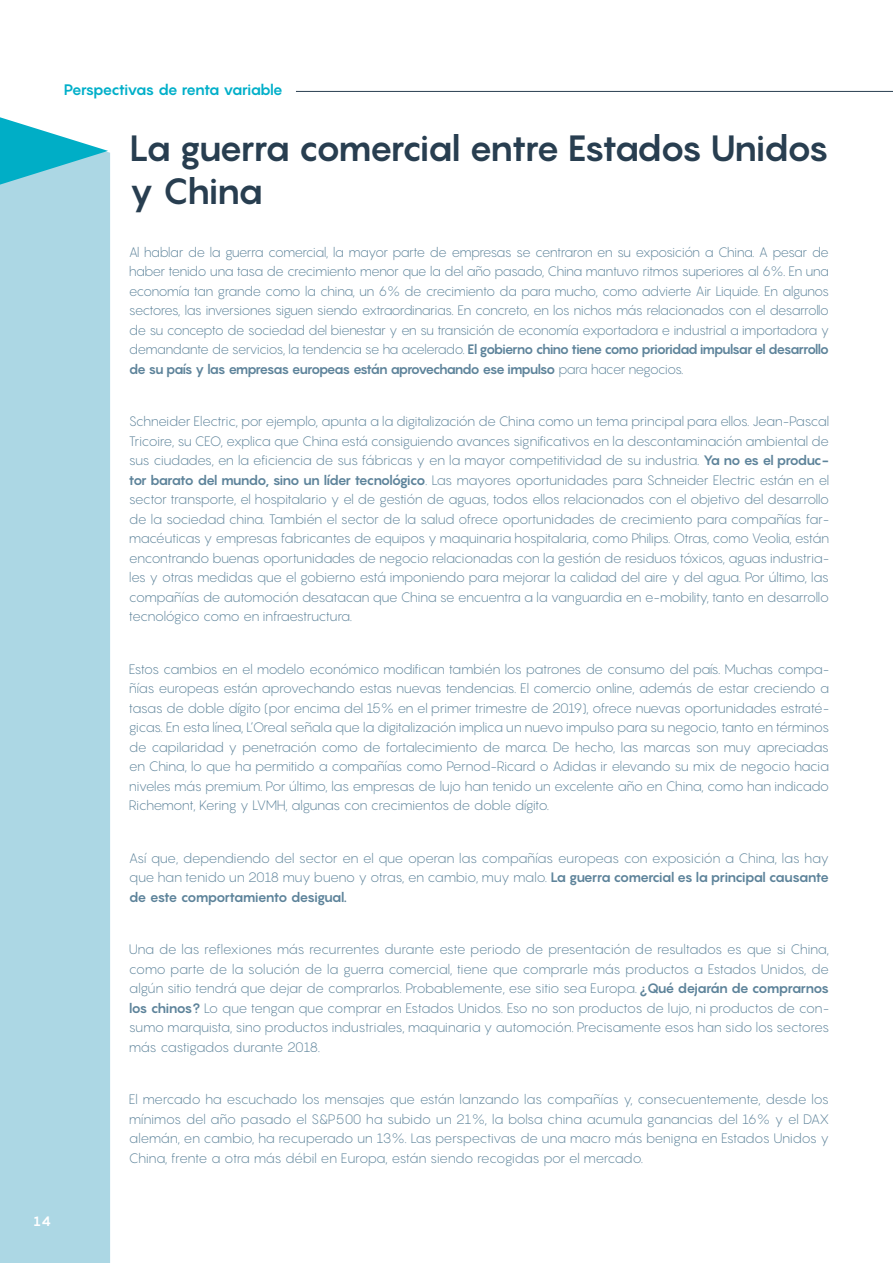
<style>
.page{position:relative;width:893px;height:1263px;background:#fff}
.page>*{position:absolute;margin:0;border:0;box-sizing:border-box;transform-origin:0 0}
.t1{font:700 36px/43.2px "Pangram";letter-spacing:-.08em;color:#283e50}
.t2{font:700 15px "Pangram";letter-spacing:-.08em;color:#00afc9}
.t3{font:300 13.5px/19.5px "Pangram";letter-spacing:-.045em;color:#5d839a;text-align:justify}
.t4{font:700 13.5px "Pangram";color:#fff}
.s1{font-weight:700}
</style>
<div class="page">
<div style="left:0;top:152px;width:110px;height:1111px;background:#acd7e4"></div>
<svg style="left:0;top:117px;width:108px;height:68px"></svg>
<hr style="left:296px;top:91px;width:597px;height:1px;background:#283e50">
<p class="t2" style="left:64px;top:80px;width:221px">Perspectivas de renta variable</p>
<h1 class="t1" style="left:129px;top:126px;width:702px">La guerra comercial entre Estados Unidos y China</h1>
<p class="t3" style="left:129px;top:242px;width:702px">Al hablar de la guerra comercial, la mayor parte de empresas se centraron en su exposición a China. A pesar de haber tenido una tasa de crecimiento menor que la del año pasado, China mantuvo ritmos superiores al 6%. En una economía tan grande como la china, un 6% de crecimiento da para mucho, como advierte Air Liquide. En algunos sectores, las inversiones siguen siendo extraordinarias. En concreto, en los nichos más relacionados con el desarrollo de su concepto de sociedad del bienestar y en su transición de economía exportadora e industrial a importadora y demandante de servicios, la tendencia se ha acelerado. <span class="s1">El gobierno chino tiene como prioridad impulsar el desarrollo de su país y las empresas europeas están aprovechando ese impulso</span> para hacer negocios.</p>
<p class="t3" style="left:129px;top:412px;width:702px">Schneider Electric, por ejemplo, apunta a la digitalización de China como un tema principal para ellos. Jean-Pascal Tricoire, su CEO, explica que China está consiguiendo avances significativos en la descontaminación ambiental de sus ciudades, en la eficiencia de sus fábricas y en la mayor competitividad de su industria. <span class="s1">Ya no es el produc&shy;tor barato del mundo, sino un líder tecnológico</span>. Las mayores oportunidades para Schneider Electric están en el sector transporte, el hospitalario y el de gestión de aguas, todos ellos relacionados con el objetivo del desarrollo de la sociedad china. También el sector de la salud ofrece oportunidades de crecimiento para compañías far&shy;macéuticas y empresas fabricantes de equipos y maquinaria hospitalaria, como Philips. Otras, como Veolia, están encontrando buenas oportunidades de negocio relacionadas con la gestión de residuos tóxicos, aguas industria&shy;les y otras medidas que el gobierno está imponiendo para mejorar la calidad del aire y del agua. Por último, las compañías de automoción desatacan que China se encuentra a la vanguardia en e-mobility, tanto en desarrollo tecnológico como en infraestructura.</p>
<p class="t3" style="left:129px;top:659px;width:702px">Estos cambios en el modelo económico modifican también los patrones de consumo del país. Muchas compa&shy;ñías europeas están aprovechando estas nuevas tendencias. El comercio online, además de estar creciendo a tasas de doble dígito (por encima del 15% en el primer trimestre de 2019), ofrece nuevas oportunidades estraté&shy;gicas. En esta línea, L’Oreal señala que la digitalización implica un nuevo impulso para su negocio, tanto en términos de capilaridad y penetración como de fortalecimiento de marca. De hecho, las marcas son muy apreciadas en China, lo que ha permitido a compañías como Pernod-Ricard o Adidas ir elevando su mix de negocio hacia niveles más premium. Por último, las empresas de lujo han tenido un excelente año en China, como han indicado Richemont, Kering y LVMH, algunas con crecimientos de doble dígito.</p>
<p class="t3" style="left:129px;top:848px;width:702px">Así que, dependiendo del sector en el que operan las compañías europeas con exposición a China, las hay que han tenido un 2018 muy bueno y otras, en cambio, muy malo. <span class="s1">La guerra comercial es la principal causante de este comportamiento desigual.</span></p>
<p class="t3" style="left:129px;top:939px;width:702px">Una de las reflexiones más recurrentes durante este periodo de presentación de resultados es que si China, como parte de la solución de la guerra comercial, tiene que comprarle más productos a Estados Unidos, de algún sitio tendrá que dejar de comprarlos. Probablemente, ese sitio sea Europa. <span class="s1">¿Qué dejarán de comprarnos los chinos?</span> Lo que tengan que comprar en Estados Unidos. Eso no son productos de lujo, ni productos de con&shy;sumo marquista, sino productos industriales, maquinaria y automoción. Precisamente esos han sido los sectores más castigados durante 2018.</p>
<p class="t3" style="left:129px;top:1089px;width:702px">El mercado ha escuchado los mensajes que están lanzando las compañías y, consecuentemente, desde los mínimos del año pasado el S&amp;P500 ha subido un 21%, la bolsa china acumula ganancias del 16% y el DAX alemán, en cambio, ha recuperado un 13%. Las perspectivas de una macro más benigna en Estados Unidos y China, frente a otra más débil en Europa, están siendo recogidas por el mercado.</p>
<p class="t4" style="left:34px;top:1212px;width:19px">14</p>
</div>
